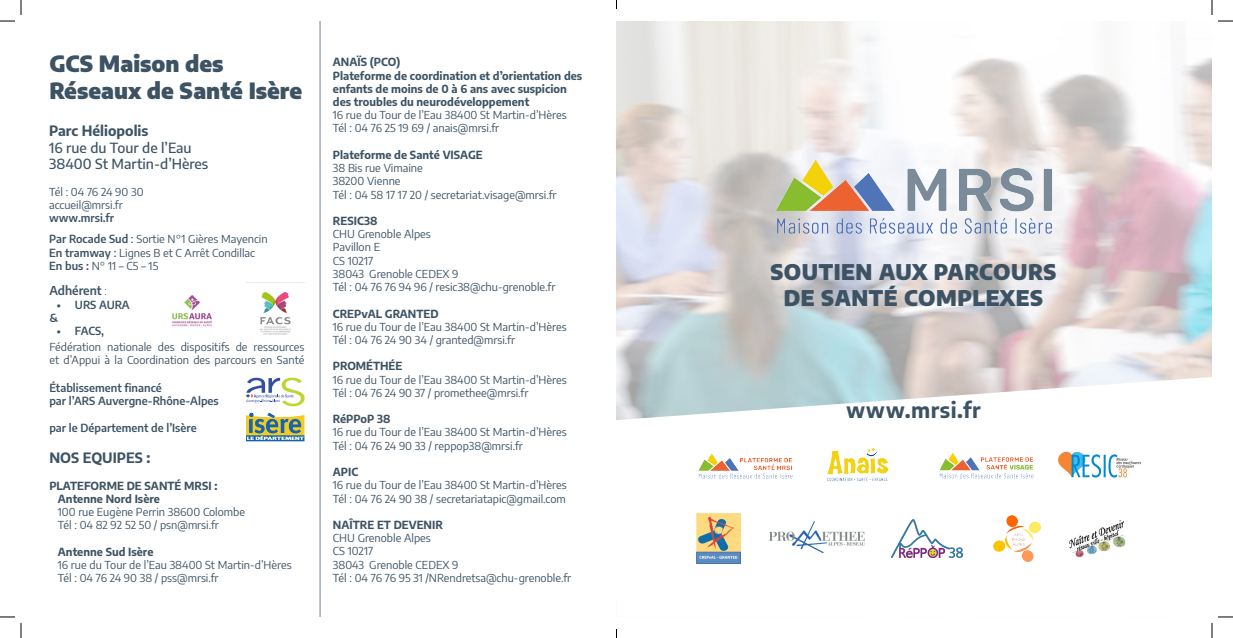
<style>
.page{position:relative;width:1233px;height:638px;background:#fff}
.page>*{position:absolute;margin:0;border:0;box-sizing:border-box;transform-origin:0 0}
.t1{font:900 22px/26.4px "Encode Sans";color:#3d5364}
.t2{font:900 21.2px/25.4px "Encode Sans";letter-spacing:.025em;color:#3d5364;text-align:center}
.t3{font:700 21.2px "Encode Sans";letter-spacing:.025em;color:#3d5364}
.t4{font:500 14px/16.8px "Encode Sans";color:#3d5364}
.t5{font:700 14px "Encode Sans";color:#3d5364}
.t6{font:600 12px "Encode Sans";color:#3d5364}
.t7{font:11px/13.2px "Encode Sans";color:#3d5364}
.t8{font:700 11px/13.2px "Encode Sans";color:#3d5364}
.t9{font:600 11px "Encode Sans";color:#3d5364}
.s1{font-weight:600}
.s2{font-weight:500}
.s3{font-weight:300;font-size:11px}
</style>
<div class="page">
<svg style="left:616px;top:377px;width:594px;height:239px"></svg>
<img style="left:745px;top:150px;width:336px;height:97px">
<svg style="left:246px;top:377px;width:58px;height:29px"></svg>
<img style="left:697px;top:513px;width:44px;height:50px">
<img style="left:687px;top:449px;width:114px;height:33px">
<img style="left:1057px;top:448px;width:84px;height:30px">
<img style="left:827px;top:448px;width:61px;height:32px">
<img style="left:994px;top:514px;width:46px;height:47px">
<img style="left:769px;top:520px;width:95px;height:31px">
<img style="left:891px;top:518px;width:71px;height:39px">
<img style="left:1067px;top:517px;width:60px;height:42px">
<img style="left:172px;top:295px;width:40px;height:32px">
<hr style="left:320px;top:21px;width:1px;height:595px;background:#728593">
<img style="left:260px;top:292px;width:31px;height:43px">
<img style="left:246px;top:412px;width:58px;height:29px">
<img style="left:928px;top:448px;width:114px;height:34px">
<svg style="left:1218px;top:20px;width:15px;height:2px"></svg>
<svg style="left:1218px;top:616px;width:15px;height:1px"></svg>
<svg style="left:0;top:0;width:22px;height:22px"></svg>
<svg style="left:0;top:616px;width:22px;height:21px"></svg>
<svg style="left:1211px;top:0;width:1px;height:15px"></svg>
<svg style="left:1211px;top:623px;width:1px;height:14px"></svg>
<p class="t1" style="left:49px;top:49px;width:254px">GCS Maison des<br>Réseaux de Santé Isère</p>
<p class="t5" style="left:49px;top:120px;width:101px">Parc Héliopolis</p>
<p class="t4" style="left:49px;top:138px;width:161px">16 rue du Tour de l’Eau<br>38400 St Martin-d’Hères</p>
<p class="t7" style="left:49px;top:184px;width:96px">Tél : 04 76 24 90 30</p>
<p class="t7" style="left:49px;top:198px;width:75px">accueil@mrsi.fr <span class="s1">www.mrsi.fr</span></p>
<p class="t7" style="left:49px;top:232px;width:220px"><span class="s1">Par Rocade Sud</span> <span class="s2">:</span> Sortie N°1 Gières Mayencin</p>
<p class="t7" style="left:49px;top:245px;width:207px"><span class="s1">En tramway</span> <span class="s2">:</span> Lignes B et C Arrêt Condillac</p>
<p class="t7" style="left:49px;top:258px;width:111px"><span class="s1">En bus :</span> N° 11 – C5 – 15</p>
<p class="t6" style="left:49px;top:282px;width:59px">Adhérent <span class="s3">:</span></p>
<p class="t9" style="left:57px;top:296px;width:74px">• URS AURA</p>
<p class="t9" style="left:49px;top:309px;width:10px">&amp;</p>
<p class="t9" style="left:57px;top:323px;width:49px">• FACS,</p>
<p class="t7" style="left:49px;top:339px;width:256px">Fédération nationale des dispositifs de ressources et d’Appui à la Coordination des parcours en Santé</p>
<p class="t9" style="left:49px;top:379px;width:114px">Établissement financé</p>
<p class="t9" style="left:49px;top:393px;width:171px">par l’ARS Auvergne-Rhône-Alpes</p>
<p class="t9" style="left:49px;top:419px;width:149px">par le Département de l’Isère</p>
<p class="t5" style="left:49px;top:447px;width:102px">NOS EQUIPES :</p>
<p class="t8" style="left:49px;top:478px;width:170px">PLATEFORME DE SANTÉ MRSI :</p>
<p class="t8" style="left:58px;top:491px;width:104px">Antenne Nord Isère</p>
<p class="t7" style="left:58px;top:504px;width:189px">100 rue Eugène Perrin 38600 Colombe</p>
<p class="t7" style="left:58px;top:518px;width:162px">Tél : 04 82 92 52 50 / psn@mrsi.fr</p>
<p class="t8" style="left:58px;top:544px;width:97px">Antenne Sud Isère</p>
<p class="t7" style="left:58px;top:557px;width:235px">16 rue du Tour de l’Eau 38400 St Martin-d’Hères<br>Tél : 04 76 24 90 38 / pss@mrsi.fr</p>
<p class="t8" style="left:333px;top:55px;width:69px">ANAÏS (PCO)</p>
<p class="t8" style="left:333px;top:68px;width:251px">Plateforme de coordination et d’orientation des enfants de moins de 0 à 6 ans avec suspicion des troubles du neurodéveloppement</p>
<p class="t7" style="left:333px;top:108px;width:235px">16 rue du Tour de l’Eau 38400 St Martin-d’Hères</p>
<p class="t7" style="left:333px;top:121px;width:168px">Tél : 04 76 25 19 69 / anais@mrsi.fr</p>
<p class="t8" style="left:333px;top:147px;width:151px">Plateforme de Santé VISAGE</p>
<p class="t7" style="left:333px;top:161px;width:91px">38 Bis rue Vimaine</p>
<p class="t7" style="left:333px;top:174px;width:69px">38200 Vienne</p>
<p class="t7" style="left:333px;top:187px;width:225px">Tél : 04 58 17 17 20 / secretariat.visage@mrsi.fr</p>
<p class="t8" style="left:333px;top:213px;width:46px">RESIC38</p>
<p class="t7" style="left:333px;top:227px;width:99px">CHU Grenoble Alpes</p>
<p class="t7" style="left:333px;top:240px;width:49px">Pavillon E</p>
<p class="t7" style="left:333px;top:253px;width:42px">CS 10217</p>
<p class="t7" style="left:333px;top:266px;width:127px">38043 Grenoble CEDEX 9</p>
<p class="t7" style="left:333px;top:280px;width:224px">Tél : 04 76 76 94 96 / resic38@chu-grenoble.fr</p>
<p class="t8" style="left:333px;top:306px;width:107px">CREPvAL GRANTED</p>
<p class="t7" style="left:333px;top:319px;width:235px">16 rue du Tour de l’Eau 38400 St Martin-d’Hères</p>
<p class="t7" style="left:333px;top:332px;width:184px">Tél : 04 76 24 90 34 / granted@mrsi.fr</p>
<p class="t8" style="left:333px;top:359px;width:71px">PROMÉTHÉE</p>
<p class="t7" style="left:333px;top:372px;width:235px">16 rue du Tour de l’Eau 38400 St Martin-d’Hères</p>
<p class="t7" style="left:333px;top:385px;width:197px">Tél : 04 76 24 90 37 / promethee@mrsi.fr</p>
<p class="t8" style="left:333px;top:411px;width:59px">RéPPoP 38</p>
<p class="t7" style="left:333px;top:425px;width:235px">16 rue du Tour de l’Eau 38400 St Martin-d’Hères</p>
<p class="t7" style="left:333px;top:438px;width:191px">Tél : 04 76 24 90 33 / reppop38@mrsi.fr</p>
<p class="t8" style="left:333px;top:464px;width:27px">APIC</p>
<p class="t7" style="left:333px;top:478px;width:235px">16 rue du Tour de l’Eau 38400 St Martin-d’Hères<br>Tél : 04 76 24 90 38 / secretariatapic@gmail.com</p>
<p class="t8" style="left:333px;top:517px;width:111px">NAÎTRE ET DEVENIR</p>
<p class="t7" style="left:333px;top:530px;width:99px">CHU Grenoble Alpes</p>
<p class="t7" style="left:333px;top:544px;width:42px">CS 10217</p>
<p class="t7" style="left:333px;top:557px;width:127px">38043 Grenoble CEDEX 9</p>
<p class="t7" style="left:333px;top:570px;width:240px">Tél : 04 76 76 95 31 /NRendretsa@chu-grenoble.fr</p>
<p class="t2" style="left:770px;top:258px;width:287px">SOUTIEN AUX PARCOURS<br>DE SANTÉ COMPLEXES</p>
<p class="t3" style="left:846px;top:394px;width:136px">www.mrsi.fr</p>
</div>
